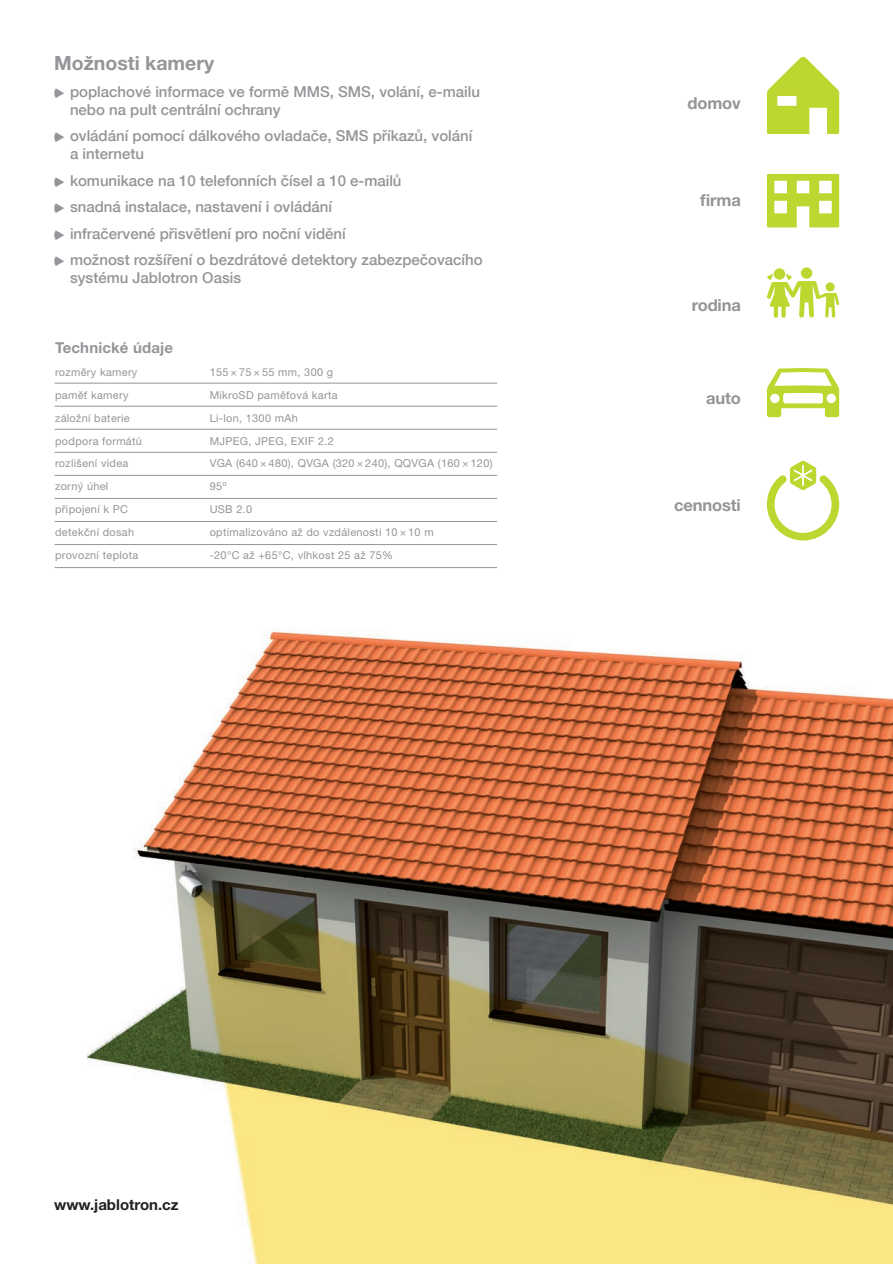
<style>
.page{position:relative;width:893px;height:1264px;background:#fff}
.page>*{position:absolute;margin:0;border:0;box-sizing:border-box;transform-origin:0 0}
.t1{font:700 19.5px "Helvetica Neue CE";color:#939598}
.t2{font:700 16.5px "Helvetica Neue CE";letter-spacing:-.01em;color:#939598}
.t3{font:500 15px/26.5px "Helvetica Neue";color:#939598}
.t4{font:700 15px "Helvetica Neue CE";color:#231f20}
.t5{font:700 15px "Helvetica Neue CE";letter-spacing:.01em;color:#939598}
.t6{font:10.95px "Helvetica Neue CE";letter-spacing:.03em;color:#939598}
.s1{font-family:"Jablosip";font-weight:400;font-size:13.5px}
</style>
<div class="page">
<img style="left:87px;top:629px;width:806px;height:634px">
<hr style="left:55px;top:383px;width:442px;height:1px;background:#939598">
<hr style="left:55px;top:406px;width:442px;height:1px;background:#939598">
<hr style="left:55px;top:429px;width:442px;height:1px;background:#939598">
<hr style="left:55px;top:452px;width:442px;height:1px;background:#939598">
<hr style="left:55px;top:475px;width:442px;height:1px;background:#939598">
<hr style="left:55px;top:498px;width:442px;height:1px;background:#939598">
<hr style="left:55px;top:521px;width:442px;height:1px;background:#939598">
<hr style="left:55px;top:544px;width:442px;height:1px;background:#939598">
<hr style="left:55px;top:567px;width:442px;height:1px;background:#939598">
<svg style="left:767px;top:460px;width:72px;height:80px"></svg>
<svg style="left:767px;top:57px;width:72px;height:77px"></svg>
<svg style="left:767px;top:174px;width:72px;height:53px"></svg>
<svg style="left:767px;top:368px;width:72px;height:49px"></svg>
<div style="left:801px;top:267px;width:11px;height:12px;background:#bed630;border-radius:50%"></div>
<div style="left:774px;top:268px;width:11px;height:12px;background:#bed630;border-radius:50%"></div>
<svg style="left:767px;top:274px;width:72px;height:44px"></svg>
<h1 class="t1" style="left:54px;top:56px;width:161px">Možnosti kamery</h1>
<p class="t3" style="left:70px;top:82px;width:411px;line-height:18px;text-indent:-16px"><span class="s1">A</span> poplachové informace ve formě MMS, SMS, volání, e-mailu nebo na pult centrální ochrany</p>
<p class="t3" style="left:70px;top:127px;width:404px;line-height:18px;text-indent:-16px"><span class="s1">A</span> ovládání pomocí dálkového ovladače, SMS příkazů, volání a internetu</p>
<p class="t3" style="left:54px;top:167px;width:430px"><span class="s1">A</span> komunikace na 10 telefonních čísel a 10 e-mailů<br><span class="s1">A</span> snadná instalace, nastavení i ovládání<br><span class="s1">A</span> infračervené přisvětlení pro noční vidění<br><span class="s1">A</span> možnost rozšíření o bezdrátové detektory zabezpečovacího</p>
<p class="t3" style="left:70px;top:265px;width:173px">systému Jablotron Oasis</p>
<p class="t5" style="left:55px;top:342px;width:119px">Technické údaje</p>
<p class="t6" style="left:55px;top:368px;width:84px">rozměry kamery</p>
<p class="t6" style="left:210px;top:368px;width:125px">155 × 75 × 55 mm, 300 g</p>
<p class="t6" style="left:55px;top:391px;width:75px">paměť kamery</p>
<p class="t6" style="left:210px;top:391px;width:129px">MikroSD paměťová karta</p>
<p class="t6" style="left:55px;top:414px;width:76px">záložní baterie</p>
<p class="t6" style="left:210px;top:414px;width:90px">Li-lon, 1300 mAh</p>
<p class="t6" style="left:55px;top:436px;width:88px">podpora formátů</p>
<p class="t6" style="left:210px;top:436px;width:126px">MJPEG, JPEG, EXIF 2.2</p>
<p class="t6" style="left:55px;top:459px;width:75px">rozlišení videa</p>
<p class="t6" style="left:210px;top:459px;width:284px">VGA (640 × 480), QVGA (320 × 240), QQVGA (160 × 120)</p>
<p class="t6" style="left:55px;top:482px;width:55px">zorný úhel</p>
<p class="t6" style="left:210px;top:482px;width:18px">95º</p>
<p class="t6" style="left:55px;top:505px;width:74px">připojení k PC</p>
<p class="t6" style="left:210px;top:505px;width:44px">USB 2.0</p>
<p class="t6" style="left:55px;top:528px;width:81px">detekční dosah</p>
<p class="t6" style="left:210px;top:528px;width:225px">optimalizováno až do vzdálenosti 10 × 10 m</p>
<p class="t6" style="left:55px;top:551px;width:85px">provozní teplota</p>
<p class="t6" style="left:210px;top:551px;width:185px">-20°C až +65°C, vlhkost 25 až 75%</p>
<p class="t2" style="left:688px;top:97px;width:55px">domov</p>
<p class="t2" style="left:700px;top:194px;width:42px">firma</p>
<p class="t2" style="left:692px;top:299px;width:51px">rodina</p>
<p class="t2" style="left:706px;top:392px;width:36px">auto</p>
<p class="t2" style="left:674px;top:499px;width:68px">cennosti</p>
<p class="t4" style="left:54px;top:1199px;width:126px">www.jablotron.cz</p>
</div>
